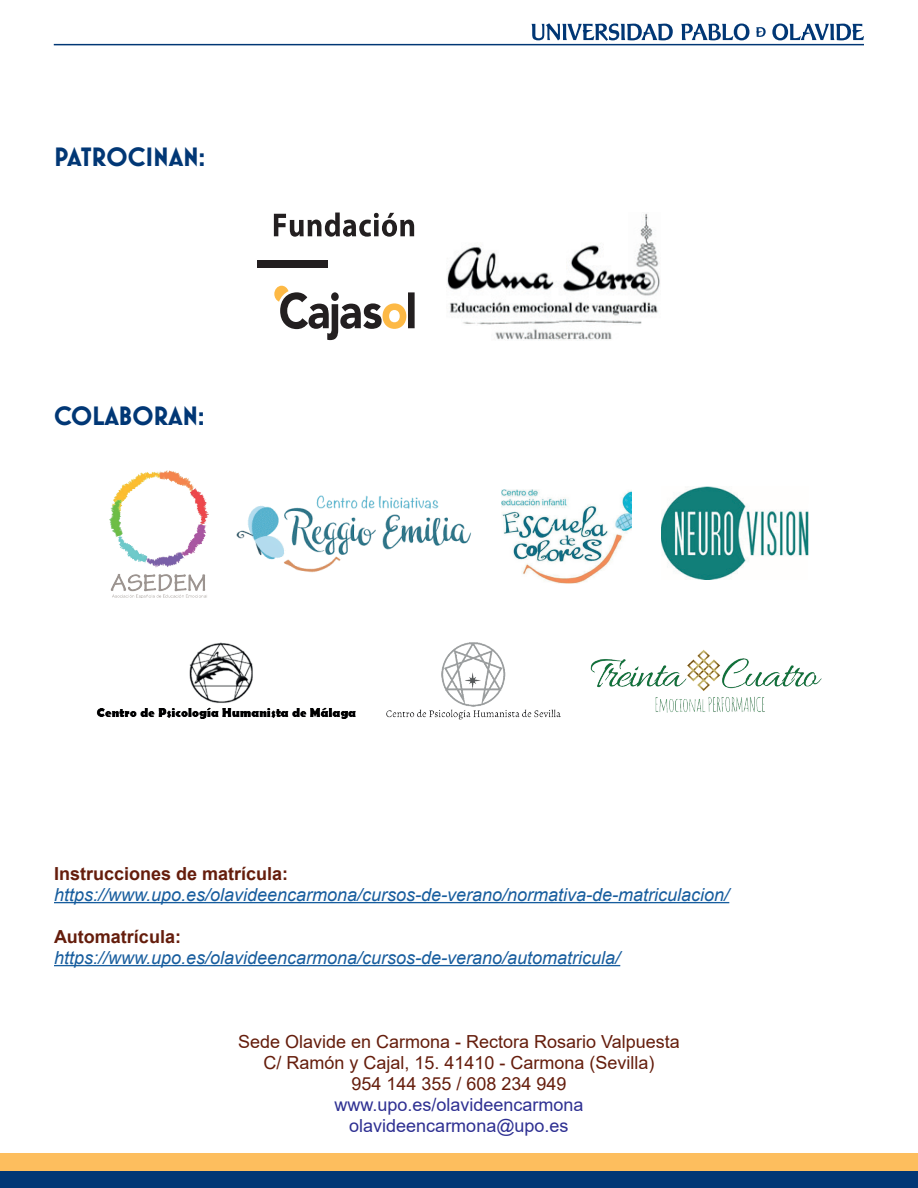
<style>
.page{position:relative;width:918px;height:1188px;background:#fff}
.page>*{position:absolute;margin:0;border:0;box-sizing:border-box;transform-origin:0 0}
.t1{font:700 27px "Mostra Nuova";color:#013775}
.t2{font:italic 18px "Arial";color:#175d9e}
.t3{font:18px/21px "Arial";color:#651d0c;text-align:center}
.t4{font:18px/21px "Arial";color:#2e3092;text-align:center}
.t5{font:700 18px "Arial";color:#651d0c}
</style>
<div class="page">
<svg style="left:531px;top:23px;width:142px;height:18px"></svg>
<svg style="left:681px;top:24px;width:68px;height:16px"></svg>
<svg style="left:772px;top:24px;width:92px;height:16px"></svg>
<svg style="left:756px;top:27px;width:10px;height:10px"></svg>
<hr style="left:54px;top:44px;width:810px;height:1px;background:#013775">
<hr style="left:54px;top:902px;width:675px;height:1px;background:#175d9e">
<hr style="left:54px;top:965px;width:566px;height:1px;background:#175d9e">
<svg style="left:274px;top:286px;width:141px;height:54px"></svg>
<div style="left:257px;top:260px;width:70px;height:8px;background:#231f20"></div>
<svg style="left:274px;top:213px;width:140px;height:24px"></svg>
<img style="left:446px;top:213px;width:214px;height:127px">
<img style="left:110px;top:470px;width:98px;height:128px">
<img style="left:236px;top:496px;width:235px;height:76px">
<img style="left:662px;top:486px;width:146px;height:94px">
<img style="left:502px;top:490px;width:130px;height:93px">
<img style="left:97px;top:643px;width:259px;height:76px">
<img style="left:387px;top:643px;width:173px;height:76px">
<img style="left:590px;top:649px;width:231px;height:64px">
<div style="left:0;top:1171px;width:918px;height:17px;background:#013775"></div>
<div style="left:0;top:1154px;width:918px;height:17px;background:#fdbe5e"></div>
<h1 class="t1" style="left:54px;top:141px;width:153px">PATROCINAN:</h1>
<h1 class="t1" style="left:54px;top:400px;width:152px">COLABORAN:</h1>
<p class="t5" style="left:54px;top:861px;width:236px">Instrucciones de matrícula:</p>
<p class="t2" style="left:54px;top:883px;width:677px">https://www.upo.es/olavideencarmona/cursos-de-verano/normativa-de-matriculacion/</p>
<p class="t5" style="left:54px;top:924px;width:129px">Automatrícula:</p>
<p class="t2" style="left:54px;top:946px;width:568px">https://www.upo.es/olavideencarmona/cursos-de-verano/automatricula/</p>
<p class="t3" style="left:238px;top:1031px;width:443px">Sede Olavide en Carmona - Rectora Rosario Valpuesta<br>C/ Ramón y Cajal, 15. 41410 - Carmona (Sevilla)<br>954 144 355 / 608 234 949</p>
<p class="t4" style="left:334px;top:1094px;width:251px">www.upo.es/olavideencarmona olavideencarmona@upo.es</p>
</div>
